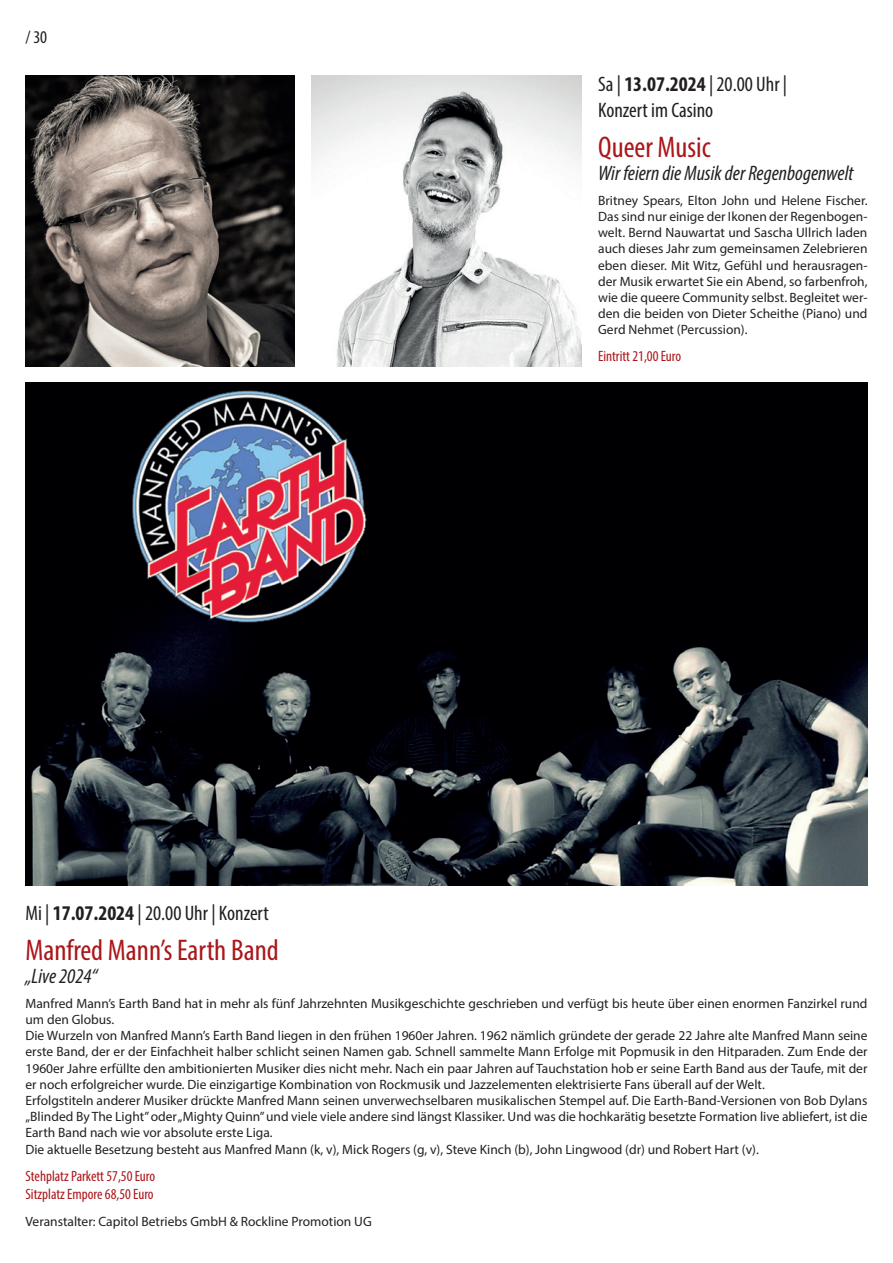
<style>
.page{position:relative;width:893px;height:1263px;background:#fff}
.page>*{position:absolute;margin:0;border:0;box-sizing:border-box;transform-origin:0 0}
.t1{font:condensed 30px "Myriad Pro";color:#ab161a}
.t2{font:condensed 21px/25.5px "Myriad Pro";color:#231f20}
.t3{font:italic condensed 21px "Myriad Pro";color:#231f20}
.t4{font:condensed 18px "Myriad Pro";color:#231f20}
.t5{font:condensed 15px/18px "Myriad Pro";color:#ab161a}
.t6{font:13.5px/16.2px "Myriad Pro";color:#231f20;text-align:justify}
.s1{font-weight:700}
</style>
<div class="page">
<img style="left:25px;top:75px;width:270px;height:292px">
<img style="left:25px;top:383px;width:842px;height:502px">
<img style="left:312px;top:75px;width:269px;height:292px">
<h3 class="t4" style="left:26px;top:26px;width:23px">/ 30</h3>
<h2 class="t2" style="left:598px;top:71px;width:190px">Sa | <span class="s1">13.07.2024</span> | 20.00 Uhr |<br>Konzert im Casino</h2>
<h1 class="t1" style="left:598px;top:129px;width:114px">Queer Music</h1>
<h2 class="t3" style="left:598px;top:160px;width:257px">Wir feiern die Musik der Regenbogenwelt</h2>
<p class="t6" style="left:598px;top:192px;width:271px">Britney Spears, Elton John und Helene Fischer.<br>Das sind nur einige der Ikonen der Regenbogen&shy;welt. Bernd Nauwartat und Sascha Ullrich laden auch dieses Jahr zum gemeinsamen Zelebrieren eben dieser. Mit Witz, Gefühl und herausragen&shy;der Musik erwartet Sie ein Abend, so farbenfroh, wie die queere Community selbst. Begleitet wer&shy;den die beiden von Dieter Scheithe (Piano) und Gerd Nehmet (Percussion).</p>
<p class="t5" style="left:598px;top:347px;width:84px">Eintritt 21,00 Euro</p>
<h2 class="t2" style="left:26px;top:899px;width:245px">Mi | <span class="s1">17.07.2024</span> | 20.00 Uhr | Konzert</h2>
<h1 class="t1" style="left:26px;top:932px;width:255px">Manfred Mann’s Earth Band</h1>
<h2 class="t3" style="left:26px;top:963px;width:74px">„Live 2024“</h2>
<p class="t6" style="left:26px;top:995px;width:843px;text-align:left">Manfred Mann’s Earth Band hat in mehr als fünf Jahrzehnten Musikgeschichte geschrieben und verfügt bis heute über einen enormen Fanzirkel rund um den Globus.<br>Die Wurzeln von Manfred Mann’s Earth Band liegen in den frühen 1960er Jahren. 1962 nämlich gründete der gerade 22 Jahre alte Manfred Mann seine erste Band, der er der Einfachheit halber schlicht seinen Namen gab. Schnell sammelte Mann Erfolge mit Popmusik in den Hitparaden. Zum Ende der 1960er Jahre erfüllte den ambitionierten Musiker dies nicht mehr. Nach ein paar Jahren auf Tauchstation hob er seine Earth Band aus der Taufe, mit der er noch erfolgreicher wurde. Die einzigartige Kombination von Rockmusik und Jazzelementen elektrisierte Fans überall auf der Welt.<br>Erfolgstiteln anderer Musiker drückte Manfred Mann seinen unverwechselbaren musikalischen Stempel auf. Die Earth-Band-Versionen von Bob Dylans „Blinded By The Light” oder „Mighty Quinn” und viele viele andere sind längst Klassiker. Und was die hochkarätig besetzte Formation live abliefert, ist die Earth Band nach wie vor absolute erste Liga.<br>Die aktuelle Besetzung besteht aus Manfred Mann (k, v), Mick Rogers (g, v), Steve Kinch (b), John Lingwood (dr) und Robert Hart (v).</p>
<p class="t5" style="left:26px;top:1166px;width:131px">Stehplatz Parkett 57,50 Euro<br>Sitzplatz Empore 68,50 Euro</p>
<p class="t6" style="left:26px;top:1213px;width:348px">Veranstalter: Capitol Betriebs GmbH &amp; Rockline Promotion UG</p>
</div>
